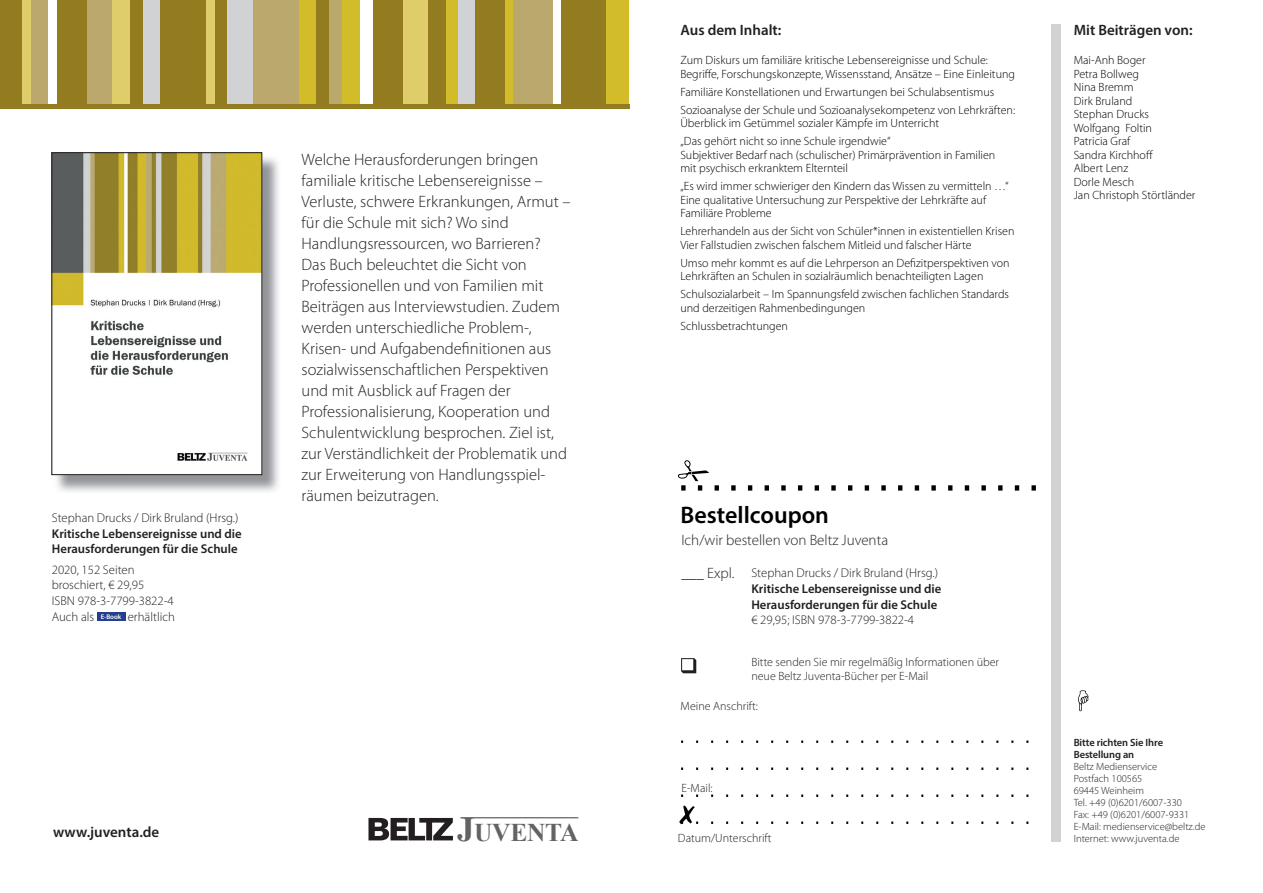
<style>
.page{position:relative;width:1263px;height:893px;background:#fff}
.page>*{position:absolute;margin:0;border:0;box-sizing:border-box;transform-origin:0 0}
.t1{font:700 25.5px "Times New Roman";letter-spacing:-.01em;color:#636366}
.t2{font:600 24px "Myriad Pro";color:#000}
.t3{font:300 16.5px/21px "Myriad Pro";color:#231f20}
.t4{font:600 15px "Myriad Pro";color:#231f20}
.t5{font:300 15px "Myriad Pro";color:#231f20}
.t6{font:300 12.75px/15.8px "Myriad Pro";color:#231f20}
.t7{font:600 12.75px/15.8px "Myriad Pro";color:#231f20}
.t8{font:300 12px/13.5px "Myriad Pro";color:#000}
.t9{font:300 12px/13.5px "Myriad Pro";color:#231f20}
.t10{font:300 10.5px/12px "Myriad Pro";color:#231f20}
.t11{font:600 10.5px/12px "Myriad Pro";letter-spacing:-.01em;color:#231f20}
.s1{font-weight:600;font-size:6.75px;color:#fff}
.s2{font-size:34.5px}
</style>
<div class="page">
<div style="left:1051px;top:24px;width:9px;height:818px;background:#d1d2d4"></div>
<svg style="left:1078px;top:690px;width:10px;height:21px"></svg>
<hr style="left:460px;top:817px;width:118px;height:1px;background:#636366">
<svg style="left:368px;top:818px;width:85px;height:22px"></svg>
<svg style="left:679px;top:806px;width:19px;height:18px"></svg>
<svg style="left:678px;top:460px;width:41px;height:31px"></svg>
<svg style="left:731px;top:485px;width:5px;height:6px"></svg>
<svg style="left:748px;top:485px;width:4px;height:6px"></svg>
<svg style="left:765px;top:485px;width:4px;height:6px"></svg>
<svg style="left:781px;top:485px;width:5px;height:6px"></svg>
<svg style="left:798px;top:485px;width:4px;height:6px"></svg>
<svg style="left:815px;top:485px;width:4px;height:6px"></svg>
<svg style="left:831px;top:485px;width:5px;height:6px"></svg>
<svg style="left:848px;top:485px;width:4px;height:6px"></svg>
<svg style="left:865px;top:485px;width:4px;height:6px"></svg>
<svg style="left:881px;top:485px;width:5px;height:6px"></svg>
<svg style="left:898px;top:485px;width:4px;height:6px"></svg>
<svg style="left:915px;top:485px;width:4px;height:6px"></svg>
<svg style="left:931px;top:485px;width:5px;height:6px"></svg>
<svg style="left:948px;top:485px;width:4px;height:6px"></svg>
<svg style="left:965px;top:485px;width:4px;height:6px"></svg>
<svg style="left:981px;top:485px;width:5px;height:6px"></svg>
<svg style="left:998px;top:485px;width:4px;height:6px"></svg>
<svg style="left:1015px;top:485px;width:4px;height:6px"></svg>
<svg style="left:1031px;top:485px;width:5px;height:6px"></svg>
<svg style="left:681px;top:658px;width:15px;height:15px"></svg>
<div style="left:97px;top:612px;width:28px;height:9px;background:#253f8e"></div>
<img style="left:54px;top:155px;width:225px;height:337px">
<img style="left:54px;top:154px;width:206px;height:319px">
<div style="left:52px;top:152px;width:210px;height:323px;border:1px solid #231f20"></div>
<div style="left:253px;top:0;width:47px;height:105px;background:#bba86d"></div>
<div style="left:227px;top:0;width:26px;height:105px;background:#d1d2d4"></div>
<div style="left:215px;top:0;width:12px;height:105px;background:#937c20"></div>
<div style="left:206px;top:0;width:9px;height:105px;background:#dfcc6b"></div>
<div style="left:159px;top:0;width:47px;height:105px;background:#937c20"></div>
<div style="left:142px;top:0;width:17px;height:105px;background:#d1d2d4"></div>
<div style="left:130px;top:0;width:13px;height:105px;background:#937c20"></div>
<div style="left:87px;top:0;width:26px;height:105px;background:#bba86d"></div>
<div style="left:31px;top:0;width:17px;height:105px;background:#bba86d"></div>
<div style="left:57px;top:0;width:30px;height:105px;background:#937c20"></div>
<div style="left:475px;top:0;width:31px;height:105px;background:#937c20"></div>
<div style="left:19px;top:0;width:12px;height:105px;background:#dfcc6b"></div>
<div style="left:113px;top:0;width:17px;height:105px;background:#dfcc6b"></div>
<div style="left:300px;top:0;width:17px;height:105px;background:#d3bc29"></div>
<div style="left:316px;top:0;width:13px;height:105px;background:#937c20"></div>
<div style="left:458px;top:0;width:17px;height:105px;background:#d1d2d4"></div>
<div style="left:445px;top:0;width:13px;height:105px;background:#d3bc29"></div>
<div style="left:402px;top:0;width:26px;height:105px;background:#dfcc6b"></div>
<div style="left:342px;top:0;width:17px;height:105px;background:#d3bc29"></div>
<div style="left:373px;top:0;width:29px;height:105px;background:#937c20"></div>
<div style="left:329px;top:0;width:13px;height:105px;background:#bba86d"></div>
<div style="left:428px;top:0;width:17px;height:105px;background:#937c20"></div>
<div style="left:505px;top:0;width:9px;height:105px;background:#d3bc29"></div>
<div style="left:513px;top:0;width:40px;height:105px;background:#bba86d"></div>
<div style="left:0;top:0;width:21px;height:106px;background:#937c20"></div>
<div style="left:605px;top:0;width:24px;height:105px;background:#d3bc29"></div>
<div style="left:561px;top:0;width:44px;height:105px;background:#937c20"></div>
<hr style="left:0;top:105px;width:629px;height:4px;background:#937c20">
<p class="t6" style="left:52px;top:510px;width:188px">Stephan Drucks / Dirk Bruland (Hrsg.)</p>
<p class="t7" style="left:52px;top:525px;width:191px">Kritische Lebensereignisse und die<br>Herausforderungen für die Schule</p>
<p class="t6" style="left:52px;top:562px;width:125px">2020, 152 Seiten broschiert, € 29,95<br>ISBN 978-3-7799-3822-4<br>Auch als <span class="s1">E-Book</span> erhältlich</p>
<p class="t3" style="left:302px;top:149px;width:271px">Welche Herausforderungen bringen familiale kritische Lebensereignisse – Verluste, schwere Erkrankungen, Armut – für die Schule mit sich? Wo sind Handlungsressourcen, wo Barrieren?<br>Das Buch beleuchtet die Sicht von Professionellen und von Familien mit Beiträgen aus Interviewstudien. Zudem werden unterschiedliche Problem-, Krisen- und Aufgabendefinitionen aus sozialwissenschaftlichen Perspektiven und mit Ausblick auf Fragen der Professionalisierung, Kooperation und Schulentwicklung besprochen. Ziel ist, zur Verständlichkeit der Problematik und zur Erweiterung von Handlungsspiel&shy;räumen beizutragen.</p>
<p class="t4" style="left:53px;top:822px;width:108px">www.juventa.de</p>
<h1 class="t1" style="left:457px;top:814px;width:123px"><span class="s2">J</span>UVENTA</h1>
<p class="t4" style="left:681px;top:21px;width:102px">Aus dem Inhalt:</p>
<p class="t4" style="left:1074px;top:21px;width:120px">Mit Beiträgen von:</p>
<p class="t8" style="left:680px;top:54px;width:336px">Zum Diskurs um familiäre kritische Lebensereignisse und Schule:<br>Begriffe, Forschungskonzepte, Wissensstand, Ansätze – Eine Einleitung</p>
<p class="t8" style="left:680px;top:83px;width:336px;line-height:18px">Familiäre Konstellationen und Erwartungen bei Schulabsentismus<br>Sozioanalyse der Schule und Sozioanalysekompetenz von Lehrkräften:</p>
<p class="t8" style="left:680px;top:114px;width:260px;line-height:18px">Überblick im Getümmel sozialer Kämpfe im Unterricht „Das gehört nicht so inne Schule irgendwie“</p>
<p class="t8" style="left:680px;top:148px;width:316px">Subjektiver Bedarf nach (schulischer) Primärprävention in Familien mit psychisch erkranktem Elternteil</p>
<p class="t8" style="left:680px;top:180px;width:330px">„Es wird immer schwieriger den Kindern das Wissen zu vermitteln …“<br>Eine qualitative Untersuchung zur Perspektive der Lehrkräfte auf<br>Familiäre Probleme</p>
<p class="t8" style="left:680px;top:225px;width:336px">Lehrerhandeln aus der Sicht von Schüler*innen in existentiellen Krisen<br>Vier Fallstudien zwischen falschem Mitleid und falscher Härte</p>
<p class="t8" style="left:680px;top:256px;width:331px">Umso mehr kommt es auf die Lehrperson an Defizitperspektiven von<br>Lehrkräften an Schulen in sozialräumlich benachteiligten Lagen</p>
<p class="t8" style="left:680px;top:288px;width:330px">Schulsozialarbeit – Im Spannungsfeld zwischen fachlichen Standards und derzeitigen Rahmenbedingungen</p>
<p class="t8" style="left:680px;top:319px;width:109px">Schlussbetrachtungen</p>
<p class="t8" style="left:1074px;top:54px;width:123px">Mai-Anh Boger<br>Petra Bollweg<br>Nina Bremm<br>Dirk Bruland<br>Stephan Drucks<br>Wolfgang Foltin<br>Patricia Graf<br>Sandra Kirchhoff<br>Albert Lenz<br>Dorle Mesch<br>Jan Christoph Störtländer</p>
<h2 class="t2" style="left:681px;top:499px;width:150px">Bestellcoupon</h2>
<p class="t5" style="left:681px;top:531px;width:208px">Ich/wir bestellen von Beltz Juventa</p>
<p class="t5" style="left:681px;top:564px;width:54px">___ Expl.</p>
<p class="t6" style="left:751px;top:565px;width:188px">Stephan Drucks / Dirk Bruland (Hrsg.)</p>
<p class="t7" style="left:751px;top:580px;width:191px">Kritische Lebensereignisse und die<br>Herausforderungen für die Schule</p>
<p class="t6" style="left:751px;top:613px;width:164px">€ 29,95; ISBN 978-3-7799-3822-4</p>
<p class="t9" style="left:751px;top:656px;width:249px">Bitte senden Sie mir regelmäßig Informationen über neue Beltz Juventa-Bücher per E-Mail</p>
<p class="t9" style="left:681px;top:700px;width:79px">Meine Anschrift:</p>
<p class="t11" style="left:1074px;top:736px;width:91px">Bitte richten Sie Ihre<br>Bestellung an</p>
<p class="t10" style="left:1074px;top:761px;width:133px">Beltz Medienservice<br>Postfach 100565<br>69445 Weinheim<br>Tel. +49 (0)6201/6007-330<br>Fax: +49 (0)6201/6007-9331<br>E-Mail: medienservice@beltz.de</p>
<p class="t9" style="left:681px;top:782px;width:33px">E-Mail:</p>
<p class="t9" style="left:678px;top:831px;width:95px">Datum/Unterschrift</p>
<p class="t10" style="left:1074px;top:833px;width:107px">Internet: www.juventa.de</p>
</div>
